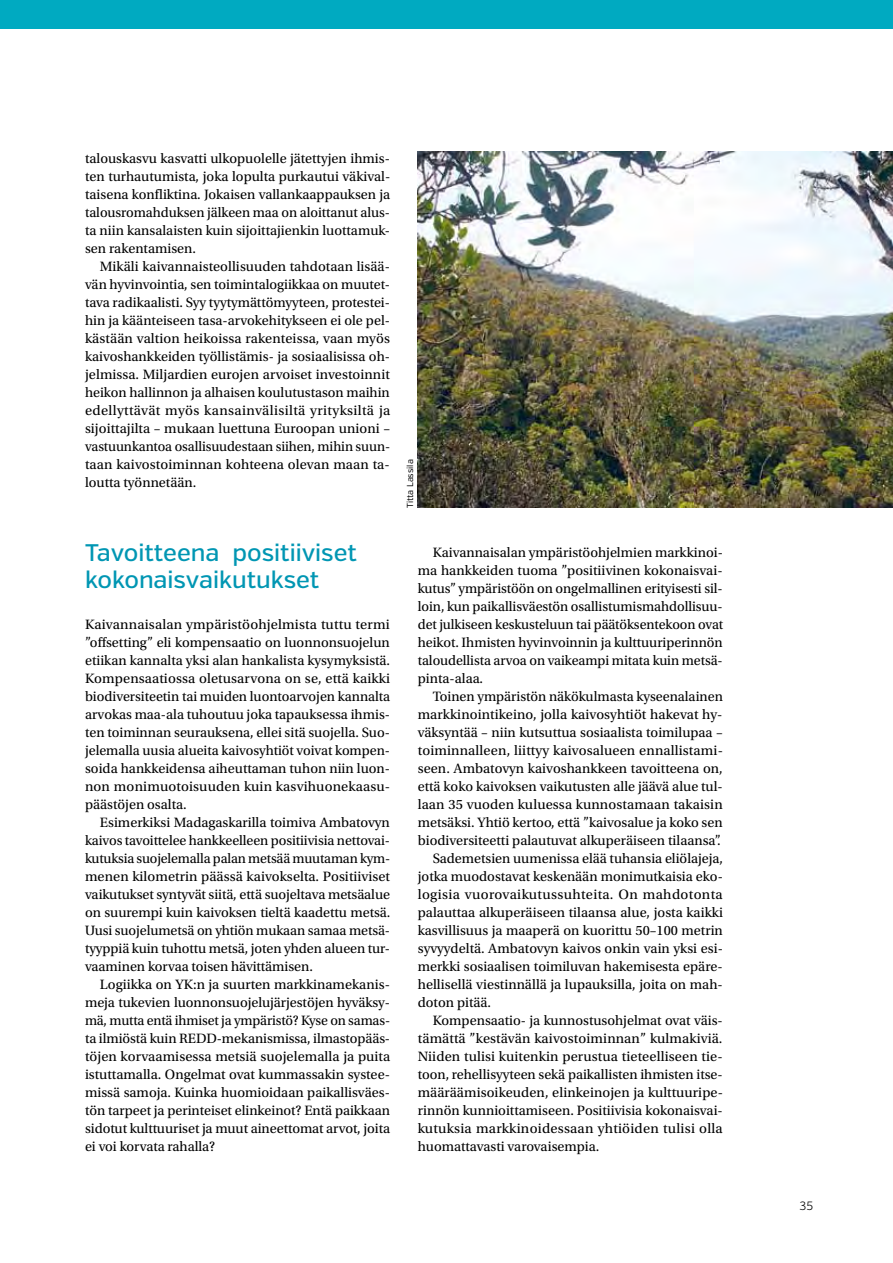
<style>
.page{position:relative;width:893px;height:1263px;background:#fff}
.page>*{position:absolute;margin:0;border:0;box-sizing:border-box;transform-origin:0 0}
.t1{font:500 24px/27px "Verb";color:#0096b3}
.t2{font:14.25px/18px "Utopia Std";color:#000;text-align:justify}
.t3{font:14.25px "Utopia Std";letter-spacing:.025em;color:#000}
.t4{font:300 12px "Verb";color:#000}
.t5{font:8.7px "Verb";letter-spacing:-.005em;color:#000}
</style>
<div class="page">
<div style="left:0;top:0;width:893px;height:28px;background:#00aac1"></div>
<img style="left:418px;top:152px;width:475px;height:355px">
<p class="t2" style="left:85px;top:150px;width:307px">talouskasvu kasvatti ulkopuolelle jätettyjen ihmis&shy;ten turhautumista, joka lopulta purkautui väkival&shy;taisena konfliktina. Jokaisen vallankaappauksen ja talousromahduksen jälkeen maa on aloittanut alus&shy;ta niin kansalaisten kuin sijoittajienkin luottamuk&shy;sen rakentamisen.</p>
<p class="t2" style="left:85px;top:258px;width:307px;text-align:left;text-indent:15px">Mikäli kaivannaisteollisuuden tahdotaan lisää&shy;vän hyvinvointia, sen toimintalogiikkaa on muutet&shy;tava radikaalisti. Syy tyytymättömyyteen, protestei&shy;hin ja käänteiseen tasa-arvokehitykseen ei ole pel&shy;kästään valtion heikoissa rakenteissa, vaan myös kaivoshankkeiden työllistämis- ja sosiaalisissa oh&shy;jelmissa. Miljardien eurojen arvoiset investoinnit heikon hallinnon ja alhaisen koulutustason maihin edellyttävät myös kansainvälisiltä yrityksiltä ja sijoittajilta – mukaan luettuna Euroopan unioni – vastuunkantoa osallisuudestaan siihen, mihin suun&shy;taan kaivostoiminnan kohteena olevan maan ta&shy;loutta työnnetään.</p>
<h1 class="t1" style="left:85px;top:540px;width:273px">Tavoitteena positiiviset kokonaisvaikutukset</h1>
<p class="t2" style="left:85px;top:616px;width:307px">Kaivannaisalan ympäristöohjelmista tuttu termi ”offsetting” eli kompensaatio on luonnonsuojelun etiikan kannalta yksi alan hankalista kysymyksistä.<br>Kompensaatiossa oletusarvona on se, että kaikki biodiversiteetin tai muiden luontoarvojen kannalta arvokas maa-ala tuhoutuu joka tapauksessa ihmis&shy;ten toiminnan seurauksena, ellei sitä suojella. Suo&shy;jelemalla uusia alueita kaivosyhtiöt voivat kompen&shy;soida hankkeidensa aiheuttaman tuhon niin luon&shy;non monimuotoisuuden kuin kasvihuonekaasu&shy;päästöjen osalta.</p>
<p class="t2" style="left:85px;top:814px;width:307px;text-indent:15px">Esimerkiksi Madagaskarilla toimiva Ambatovyn kaivos tavoittelee hankkeelleen positiivisia nettovai&shy;kutuksia suojelemalla palan metsää muutaman kym&shy;menen kilometrin päässä kaivokselta. Positiiviset vaikutukset syntyvät siitä, että suojeltava metsäalue on suurempi kuin kaivoksen tieltä kaadettu metsä.<br>Uusi suojelumetsä on yhtiön mukaan samaa metsä&shy;tyyppiä kuin tuhottu metsä, joten yhden alueen tur&shy;vaaminen korvaa toisen hävittämisen.</p>
<p class="t2" style="left:85px;top:976px;width:307px;text-indent:15px">Logiikka on YK:n ja suurten markkinamekanis&shy;meja tukevien luonnonsuojelujärjestöjen hyväksy&shy;mä, mutta entä ihmiset ja ympäristö? Kyse on samas&shy;ta ilmiöstä kuin REDD-mekanismissa, ilmastopääs&shy;töjen korvaamisessa metsiä suojelemalla ja puita istuttamalla. Ongelmat ovat kummassakin systee&shy;missä samoja. Kuinka huomioidaan paikallisväes&shy;tön tarpeet ja perinteiset elinkeinot? Entä paikkaan sidotut kulttuuriset ja muut aineettomat arvot, joita ei voi korvata rahalla?</p>
<p class="t5" style="left:405px;top:508px;width:50px;rotate:-90deg">Titta Lassila</p>
<p class="t2" style="left:418px;top:543px;width:307px;text-align:left;text-indent:15px">Kaivannaisalan ympäristöohjelmien markkinoi&shy;ma hankkeiden tuoma ”positiivinen kokonaisvai&shy;kutus” ympäristöön on ongelmallinen erityisesti sil&shy;loin, kun paikallisväestön osallistumismahdollisuu&shy;det julkiseen keskusteluun tai päätöksentekoon ovat heikot. Ihmisten hyvinvoinnin ja kulttuuriperinnön taloudellista arvoa on vaikeampi mitata kuin metsä&shy;pinta-alaa.</p>
<p class="t2" style="left:433px;top:687px;width:292px">Toinen ympäristön näkökulmasta kyseenalainen</p>
<p class="t2" style="left:418px;top:705px;width:306px">markkinointikeino, jolla kaivosyhtiöt hakevat hy-</p>
<p class="t2" style="left:418px;top:723px;width:307px">väksyntää – niin kutsuttua sosiaalista toimilupaa –</p>
<p class="t2" style="left:418px;top:741px;width:307px">toiminnalleen, liittyy kaivosalueen ennallistami-</p>
<p class="t2" style="left:418px;top:759px;width:306px">seen. Ambatovyn kaivoshankkeen tavoitteena on,</p>
<p class="t2" style="left:418px;top:777px;width:307px">että koko kaivoksen vaikutusten alle jäävä alue tul-</p>
<p class="t2" style="left:418px;top:795px;width:306px">laan 35 vuoden kuluessa kunnostamaan takaisin</p>
<p class="t2" style="left:418px;top:813px;width:306px">metsäksi. Yhtiö kertoo, että ”kaivosalue ja koko sen</p>
<p class="t2" style="left:418px;top:831px;width:305px">biodiversiteetti palautuvat alkuperäiseen tilaansa”.</p>
<p class="t2" style="left:433px;top:849px;width:292px">Sademetsien uumenissa elää tuhansia eliölajeja,</p>
<p class="t2" style="left:418px;top:867px;width:307px">jotka muodostavat keskenään monimutkaisia eko-</p>
<p class="t3" style="left:418px;top:886px;width:306px">logisia vuorovaikutussuhteita. On mahdotonta</p>
<p class="t2" style="left:418px;top:903px;width:307px">palauttaa alkuperäiseen tilaansa alue, josta kaikki</p>
<p class="t2" style="left:418px;top:921px;width:307px">kasvillisuus ja maaperä on kuorittu 50–100 metrin</p>
<p class="t2" style="left:418px;top:939px;width:307px">syvyydeltä. Ambatovyn kaivos onkin vain yksi esi-</p>
<p class="t2" style="left:418px;top:957px;width:306px">merkki sosiaalisen toimiluvan hakemisesta epäre-</p>
<p class="t2" style="left:418px;top:975px;width:307px">hellisellä viestinnällä ja lupauksilla, joita on mah-</p>
<p class="t2" style="left:418px;top:993px;width:75px">doton pitää.</p>
<p class="t2" style="left:433px;top:1011px;width:292px">Kompensaatio- ja kunnostusohjelmat ovat väis-</p>
<p class="t2" style="left:418px;top:1029px;width:306px">tämättä ”kestävän kaivostoiminnan” kulmakiviä.</p>
<p class="t2" style="left:418px;top:1047px;width:306px">Niiden tulisi kuitenkin perustua tieteelliseen tie-</p>
<p class="t2" style="left:418px;top:1065px;width:306px">toon, rehellisyyteen sekä paikallisten ihmisten itse-</p>
<p class="t2" style="left:418px;top:1083px;width:307px">määräämisoikeuden, elinkeinojen ja kulttuuripe-</p>
<p class="t2" style="left:418px;top:1101px;width:307px">rinnön kunnioittamiseen. Positiivisia kokonaisvai-</p>
<p class="t2" style="left:418px;top:1119px;width:307px">kutuksia markkinoidessaan yhtiöiden tulisi olla</p>
<p class="t2" style="left:418px;top:1137px;width:183px">huomattavasti varovaisempia.</p>
<p class="t4" style="left:800px;top:1198px;width:15px">35</p>
</div>
